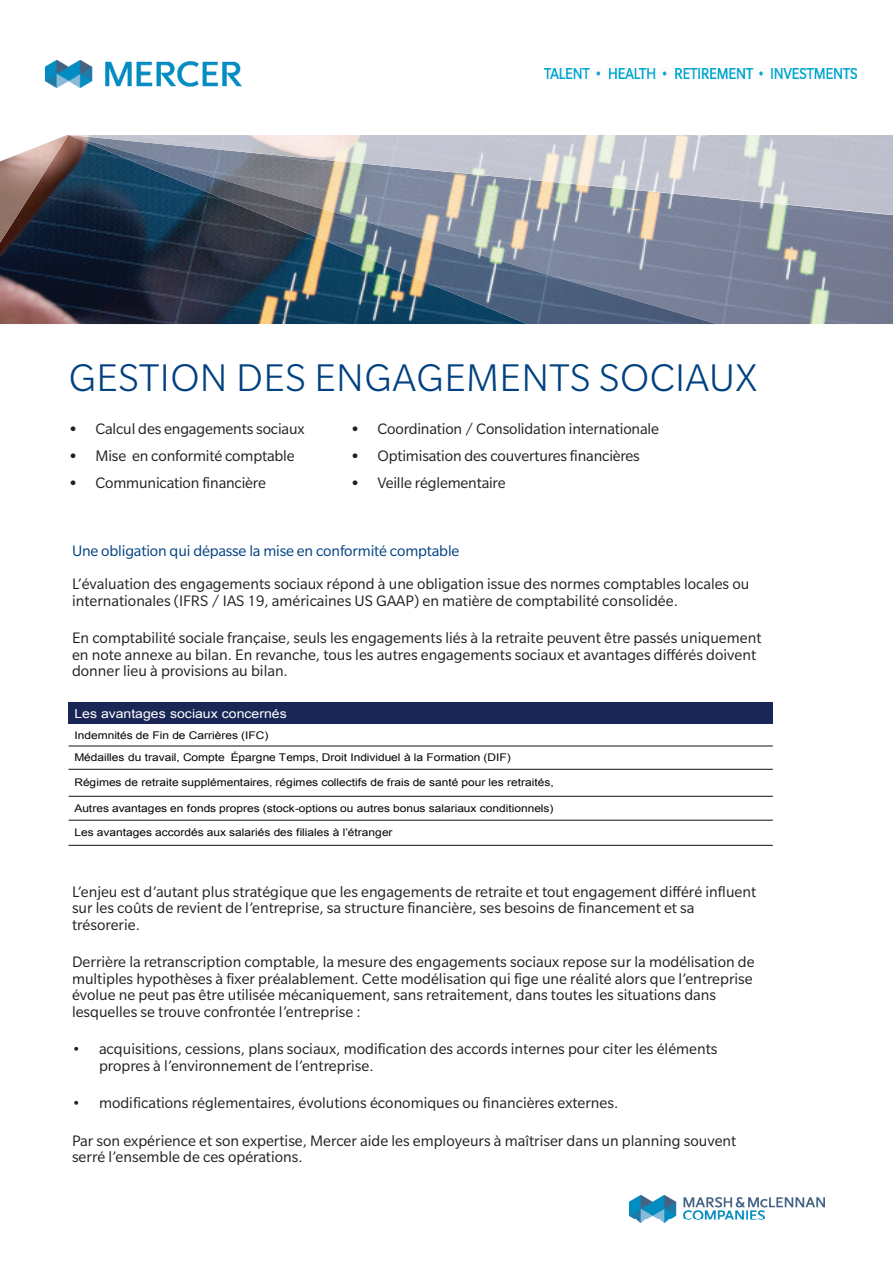
<style>
.page{position:relative;width:893px;height:1263px;background:#fff}
.page>*{position:absolute;margin:0;border:0;box-sizing:border-box;transform-origin:0 0}
.t1{font:300 42px "Slate Pro";letter-spacing:.01em;color:#014181}
.t2{font:16.5px/16.5px "Slate Pro";color:#231f20}
.t3{font:16.5px "Slate Pro";letter-spacing:-.01em;color:#014181}
.t4{font:12.45px "Arial";color:#fff;scale:1.13 1}
.t5{font:10.65px/22.5px "Arial";color:#040503;scale:1.13 1}
.s1{font-weight:700}
</style>
<div class="page">
<img style="left:45px;top:61px;width:196px;height:27px">
<img style="left:630px;top:1195px;width:194px;height:27px">
<img style="left:0;top:243px;width:68px;height:81px">
<img style="left:0;top:135px;width:68px;height:108px">
<img style="left:716px;top:215px;width:177px;height:109px">
<img style="left:716px;top:135px;width:177px;height:80px">
<img style="left:68px;top:135px;width:648px;height:189px">
<img style="left:544px;top:69px;width:312px;height:9px">
<div style="left:69px;top:702px;width:704px;height:22px;background:#192656"></div>
<hr style="left:69px;top:745px;width:704px;height:1px;background:#040503">
<hr style="left:69px;top:769px;width:704px;height:1px;background:#040503">
<hr style="left:69px;top:796px;width:704px;height:1px;background:#040503">
<hr style="left:69px;top:820px;width:704px;height:1px;background:#040503">
<hr style="left:69px;top:845px;width:704px;height:1px;background:#040503">
<h1 class="t1" style="left:69px;top:355px;width:690px">GESTION DES ENGAGEMENTS SOCIAUX</h1>
<p class="t2" style="left:68px;top:420px;width:238px"><span class="s1">•</span> Calcul des engagements sociaux</p>
<p class="t2" style="left:68px;top:447px;width:228px"><span class="s1">•</span> Mise en conformité comptable</p>
<p class="t2" style="left:68px;top:475px;width:199px"><span class="s1">•</span> Communication financière</p>
<p class="t2" style="left:350px;top:420px;width:310px"><span class="s1">•</span> Coordination / Consolidation internationale</p>
<p class="t2" style="left:350px;top:447px;width:291px"><span class="s1">•</span> Optimisation des couvertures financières</p>
<p class="t2" style="left:350px;top:475px;width:157px"><span class="s1">•</span> Veille réglementaire</p>
<p class="t3" style="left:72px;top:543px;width:389px">Une obligation qui dépasse la mise en conformité comptable</p>
<p class="t2" style="left:72px;top:576px;width:679px">L’évaluation des engagements sociaux répond à une obligation issue des normes comptables locales ou internationales (IFRS / IAS 19, américaines US GAAP) en matière de comptabilité consolidée.</p>
<p class="t2" style="left:72px;top:630px;width:691px">En comptabilité sociale française, seuls les engagements liés à la retraite peuvent être passés uniquement en note annexe au bilan. En revanche, tous les autres engagements sociaux et avantages différés doivent donner lieu à provisions au bilan.</p>
<p class="t4" style="left:74px;top:705px;width:189px">Les avantages sociaux concernés</p>
<p class="t5" style="left:74px;top:724px;width:388px">Indemnités de Fin de Carrières (IFC)<br>Médailles du travail, Compte Épargne Temps, Droit Individuel à la Formation (DIF)</p>
<p class="t5" style="left:74px;top:771px;width:426px">Régimes de retraite supplémentaires, régimes collectifs de frais de santé pour les retraités,</p>
<p class="t5" style="left:74px;top:797px;width:425px">Autres avantages en fonds propres (stock-options ou autres bonus salariaux conditionnels)</p>
<p class="t5" style="left:74px;top:821px;width:283px">Les avantages accordés aux salariés des filiales à l’étranger</p>
<p class="t2" style="left:72px;top:883px;width:686px">L’enjeu est d’autant plus stratégique que les engagements de retraite et tout engagement différé influent sur les coûts de revient de l’entreprise, sa structure financière, ses besoins de financement et sa trésorerie.</p>
<p class="t2" style="left:72px;top:954px;width:684px">Derrière la retranscription comptable, la mesure des engagements sociaux repose sur la modélisation de multiples hypothèses à fixer préalablement. Cette modélisation qui fige une réalité alors que l’entreprise évolue ne peut pas être utilisée mécaniquement, sans retraitement, dans toutes les situations dans lesquelles se trouve confrontée l’entreprise :</p>
<p class="t2" style="left:99px;top:1041px;width:620px;text-indent:-27px">• acquisitions, cessions, plans sociaux, modification des accords internes pour citer les éléments propres à l’environnement de l’entreprise.</p>
<p class="t2" style="left:72px;top:1095px;width:548px">• modifications réglementaires, évolutions économiques ou financières externes.</p>
<p class="t2" style="left:72px;top:1132px;width:666px">Par son expérience et son expertise, Mercer aide les employeurs à maîtriser dans un planning souvent serré l’ensemble de ces opérations.</p>
</div>
